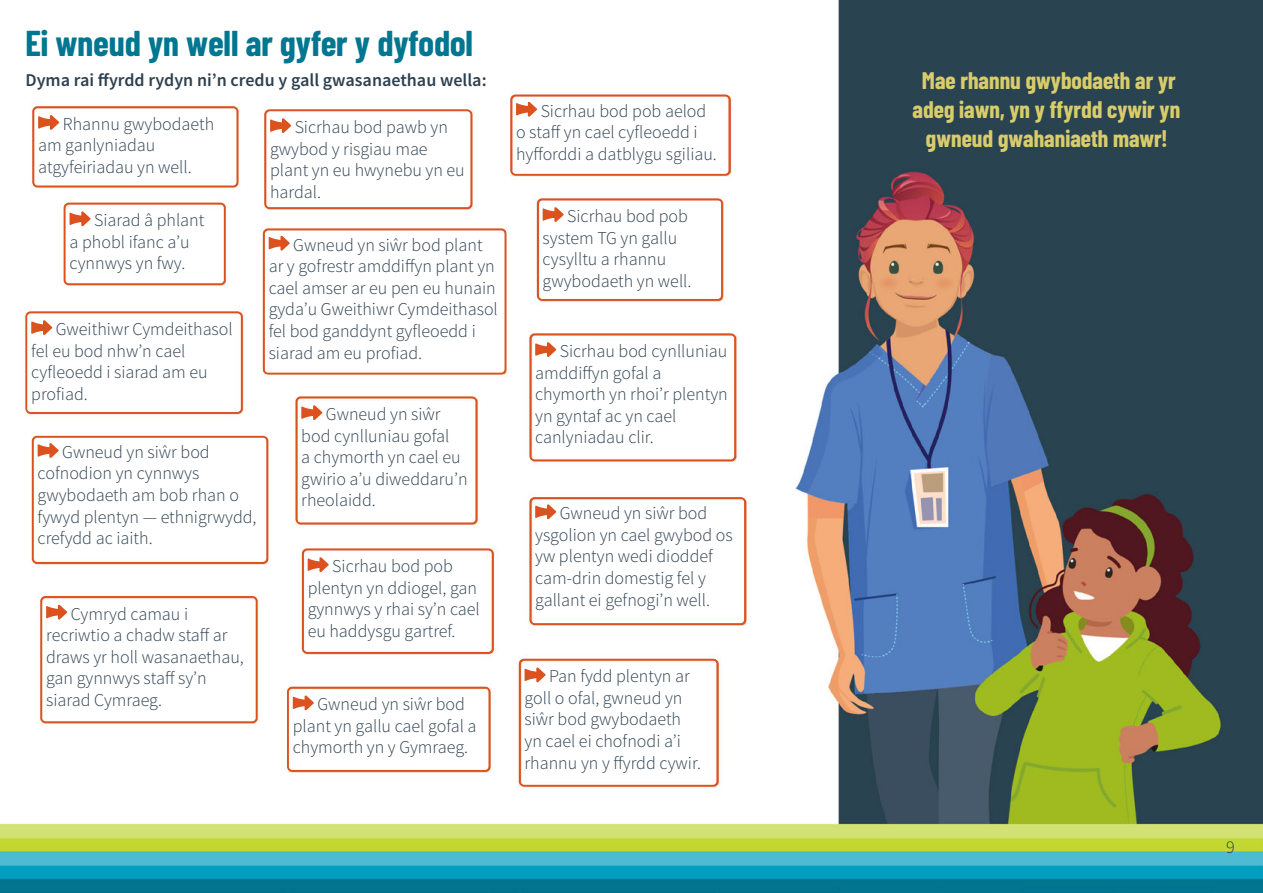
<style>
.page{position:relative;width:1263px;height:893px;background:#fff}
.page>*{position:absolute;margin:0;border:0;box-sizing:border-box;transform-origin:0 0}
.t1{font:700 36px "Barlow Condensed";color:#007691}
.Body_Text{font:700 24px/28.8px "Barlow Condensed";color:#d9cc6b;text-align:center}
.t2{font:300 18px/21.6px "Source Sans Pro";color:#2e404f}
.t3{font:600 18px "Source Sans Pro";color:#2e404f}
</style>
<div class="page">
<img style="left:0;top:0;width:1263px;height:893px">
<svg style="left:38px;top:115px;width:21px;height:15px"></svg>
<div style="left:32px;top:106px;width:206px;height:81px;border:2px solid #db521f;border-radius:4px"></div>
<svg style="left:70px;top:211px;width:21px;height:16px"></svg>
<div style="left:64px;top:203px;width:161px;height:82px;border:2px solid #db521f;border-radius:4px"></div>
<svg style="left:269px;top:235px;width:21px;height:16px"></svg>
<div style="left:263px;top:229px;width:243px;height:145px;border:2px solid #db521f;border-radius:4px"></div>
<svg style="left:38px;top:443px;width:21px;height:15px"></svg>
<div style="left:32px;top:436px;width:236px;height:127px;border:2px solid #db521f;border-radius:4px"></div>
<svg style="left:270px;top:118px;width:21px;height:15px"></svg>
<div style="left:264px;top:109px;width:208px;height:100px;border:2px solid #db521f;border-radius:4px"></div>
<svg style="left:543px;top:207px;width:21px;height:15px"></svg>
<div style="left:537px;top:198px;width:185px;height:102px;border:2px solid #db521f;border-radius:4px"></div>
<svg style="left:31px;top:320px;width:21px;height:15px"></svg>
<div style="left:25px;top:311px;width:217px;height:103px;border:2px solid #db521f;border-radius:4px"></div>
<svg style="left:301px;top:405px;width:21px;height:15px"></svg>
<div style="left:296px;top:396px;width:181px;height:128px;border:2px solid #db521f;border-radius:4px"></div>
<svg style="left:516px;top:102px;width:21px;height:15px"></svg>
<div style="left:510px;top:95px;width:220px;height:80px;border:2px solid #db521f;border-radius:4px"></div>
<svg style="left:524px;top:667px;width:22px;height:16px"></svg>
<div style="left:519px;top:659px;width:199px;height:127px;border:2px solid #db521f;border-radius:4px"></div>
<svg style="left:293px;top:695px;width:21px;height:16px"></svg>
<div style="left:287px;top:687px;width:203px;height:84px;border:2px solid #db521f;border-radius:4px"></div>
<svg style="left:46px;top:604px;width:21px;height:16px"></svg>
<div style="left:40px;top:596px;width:217px;height:127px;border:2px solid #db521f;border-radius:4px"></div>
<svg style="left:535px;top:342px;width:21px;height:15px"></svg>
<div style="left:529px;top:333px;width:207px;height:128px;border:2px solid #db521f;border-radius:4px"></div>
<svg style="left:308px;top:557px;width:21px;height:15px"></svg>
<div style="left:302px;top:549px;width:191px;height:104px;border:2px solid #db521f;border-radius:4px"></div>
<svg style="left:535px;top:504px;width:21px;height:15px"></svg>
<div style="left:529px;top:497px;width:217px;height:128px;border:2px solid #db521f;border-radius:4px"></div>
<p class="t1" style="left:26px;top:18px;width:449px">Ei wneud yn well ar gyfer y dyfodol</p>
<p class="t3" style="left:26px;top:69px;width:463px">Dyma rai ffyrdd rydyn ni’n credu y gall gwasanaethau wella:</p>
<p class="Body_Text" style="left:913px;top:64px;width:269px">Mae rhannu gwybodaeth ar yr adeg iawn, yn y ffyrdd cywir yn gwneud gwahaniaeth mawr!</p>
<p class="t2" style="left:516px;top:100px;width:202px;text-indent:25px">Sicrhau bod pob aelod o staff yn cael cyfleoedd i hyfforddi a datblygu sgiliau.</p>
<p class="t2" style="left:38px;top:113px;width:178px;text-indent:25px">Rhannu gwybodaeth am ganlyniadau atgyfeiriadau yn well.</p>
<p class="t2" style="left:70px;top:210px;width:136px;text-indent:25px">Siarad â phlant a phobl ifanc a’u cynnwys yn fwy.</p>
<p class="t2" style="left:270px;top:116px;width:196px;text-indent:25px">Sicrhau bod pawb yn gwybod y risgiau mae plant yn eu hwynebu yn eu hardal.</p>
<p class="t2" style="left:543px;top:205px;width:150px;text-indent:25px">Sicrhau bod pob system TG yn gallu cysylltu a rhannu gwybodaeth yn well.</p>
<p class="t2" style="left:269px;top:234px;width:231px;text-indent:25px">Gwneud yn siŵr bod plant ar y gofrestr amddiffyn plant yn cael amser ar eu pen eu hunain gyda’u Gweithiwr Cymdeithasol fel bod ganddynt gyfleoedd i siarad am eu profiad.</p>
<p class="t2" style="left:31px;top:318px;width:203px;text-indent:25px">Gweithiwr Cymdeithasol fel eu bod nhw’n cael cyfleoedd i siarad am eu profiad.</p>
<p class="t2" style="left:535px;top:340px;width:194px;text-indent:25px">Sicrhau bod cynlluniau amddiffyn gofal a chymorth yn rhoi’r plentyn yn gyntaf ac yn cael canlyniadau clir.</p>
<p class="t2" style="left:301px;top:403px;width:168px;text-indent:25px">Gwneud yn siŵr bod cynlluniau gofal<br>a chymorth yn cael eu gwirio a’u diweddaru’n rheolaidd.</p>
<p class="t2" style="left:38px;top:441px;width:220px;text-indent:25px">Gwneud yn siŵr bod cofnodion yn cynnwys gwybodaeth am bob rhan o fywyd plentyn — ethnigrwydd, crefydd ac iaith.</p>
<p class="t2" style="left:535px;top:502px;width:199px;text-indent:25px">Gwneud yn siŵr bod ysgolion yn cael gwybod os yw plentyn wedi dioddef cam-drin domestig fel y gallant ei gefnogi’n well.</p>
<p class="t2" style="left:308px;top:555px;width:174px;text-indent:25px">Sicrhau bod pob plentyn yn ddiogel, gan gynnwys y rhai sy’n cael eu haddysgu gartref.</p>
<p class="t2" style="left:46px;top:603px;width:199px;text-indent:25px">Cymryd camau i recriwtio a chadw staff ar draws yr holl wasanaethau, gan gynnwys staff sy’n siarad Cymraeg.</p>
<p class="t2" style="left:524px;top:666px;width:178px;text-indent:25px">Pan fydd plentyn ar goll o ofal, gwneud yn siŵr bod gwybodaeth yn cael ei chofnodi a’i rhannu yn y ffyrdd cywir.</p>
<p class="t2" style="left:293px;top:694px;width:185px;text-indent:25px">Gwneud yn siŵr bod plant yn gallu cael gofal a chymorth yn y Gymraeg.</p>
<p class="t2" style="left:1226px;top:836px;width:10px">9</p>
</div>
